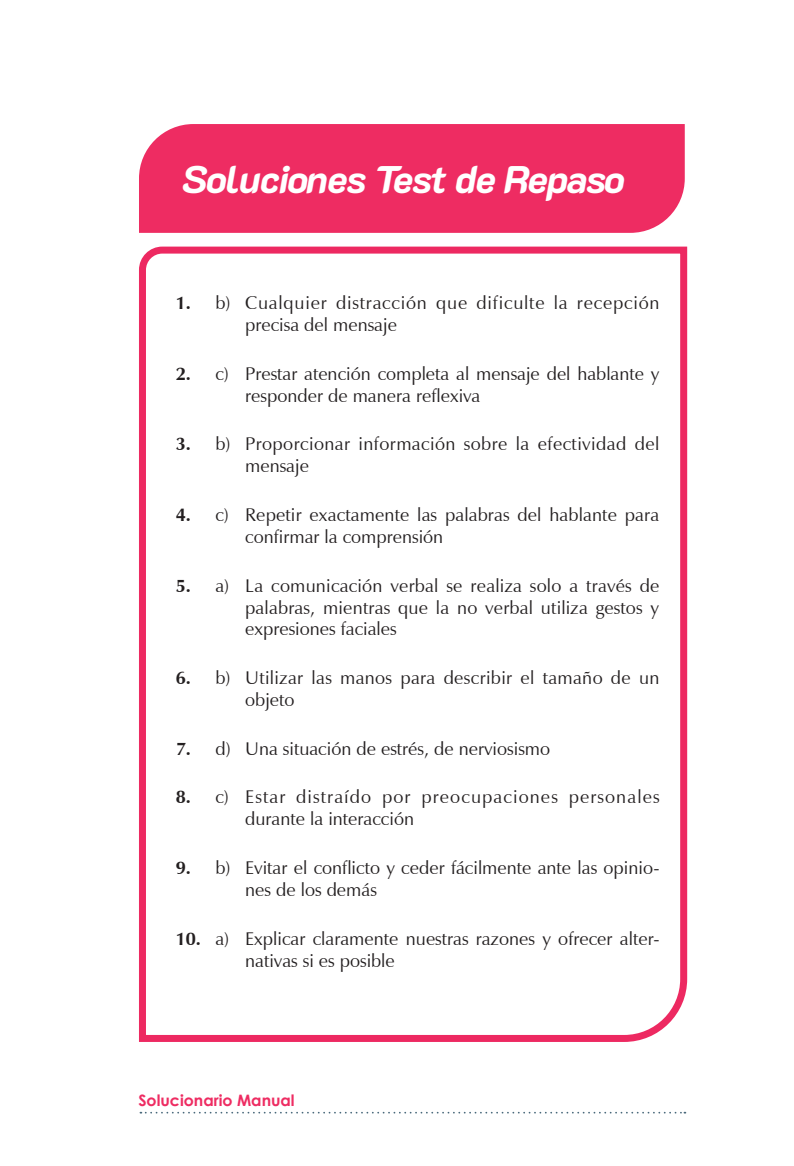
<style>
.page{position:relative;width:794px;height:1166px;background:#fff}
.page>*{position:absolute;margin:0;border:0;box-sizing:border-box;transform-origin:0 0}
.t1{font:italic 800 38.5px "K2 D";letter-spacing:-.03em;color:#fff}
.z_solución{font:18.38px/21.9px "Zapf Humanist 601 BT";color:#231f20}
.z_solución-2{font:18.38px/21.9px "Zapf Humanist 601 BT";letter-spacing:.02em;color:#231f20}
.z_solución-3{font:18.38px/21.9px "Zapf Humanist 601 BT";letter-spacing:.06em;color:#231f20}
.z_solución-4{font:18.38px/21.9px "Zapf Humanist 601 BT";letter-spacing:.04em;color:#231f20}
.z1{font:700 18.38px "Zapf Humanist 601 BT";color:#231f20}
.t2{font:700 15.75px "Century Gothic";color:#ee2c62}
</style>
<div class="page">
<div style="left:139px;top:124px;width:546px;height:109px;background:#ee2c62"></div>
<svg style="left:139px;top:246px;width:549px;height:796px"></svg>
<svg style="left:140px;top:1112px;width:545px;height:1px"></svg>
<h1 class="t1" style="left:182px;top:158px;width:444px">Soluciones Test de Repaso</h1>
<p class="z1" style="left:176px;top:292px;width:17px">1.</p>
<p class="z_solución-4" style="left:245px;top:292px;width:416px;text-indent:-30px">b) Cualquier distracción que dificulte la recepción precisa del mensaje</p>
<p class="z1" style="left:176px;top:362px;width:17px">2.</p>
<p class="z_solución" style="left:245px;top:363px;width:416px;text-indent:-30px">c) Prestar atención completa al mensaje del hablante y responder de manera reflexiva</p>
<p class="z1" style="left:176px;top:433px;width:17px">3.</p>
<p class="z_solución-2" style="left:245px;top:433px;width:415px;text-indent:-30px">b) Proporcionar información sobre la efectividad del mensaje</p>
<p class="z1" style="left:176px;top:503px;width:17px">4.</p>
<p class="z_solución" style="left:245px;top:504px;width:415px;text-indent:-30px">c) Repetir exactamente las palabras del hablante para confirmar la comprensión</p>
<p class="z1" style="left:176px;top:574px;width:17px">5.</p>
<p class="z_solución" style="left:245px;top:574px;width:416px;text-align:justify;text-indent:-30px">a) La comunicación verbal se realiza solo a través de palabras, mientras que la no verbal utiliza gestos y expresiones faciales</p>
<p class="z1" style="left:176px;top:666px;width:17px">6.</p>
<p class="z_solución-2" style="left:245px;top:667px;width:416px;text-indent:-30px">b) Utilizar las manos para describir el tamaño de un objeto</p>
<p class="z1" style="left:176px;top:737px;width:17px">7.</p>
<p class="z_solución" style="left:215px;top:737px;width:336px">d) Una situación de estrés, de nerviosismo</p>
<p class="z1" style="left:176px;top:786px;width:17px">8.</p>
<p class="z_solución-3" style="left:245px;top:786px;width:416px;text-indent:-30px">c) Estar distraído por preocupaciones personales durante la interacción</p>
<p class="z1" style="left:176px;top:856px;width:17px">9.</p>
<p class="z_solución" style="left:245px;top:857px;width:416px;text-indent:-30px">b) Evitar el conflicto y ceder fácilmente ante las opinio&shy;nes de los demás</p>
<p class="z1" style="left:176px;top:927px;width:27px">10.</p>
<p class="z_solución" style="left:245px;top:927px;width:416px;text-indent:-30px">a) Explicar claramente nuestras razones y ofrecer alter&shy;nativas si es posible</p>
<p class="t2" style="left:138px;top:1088px;width:158px">Solucionario Manual</p>
</div>
